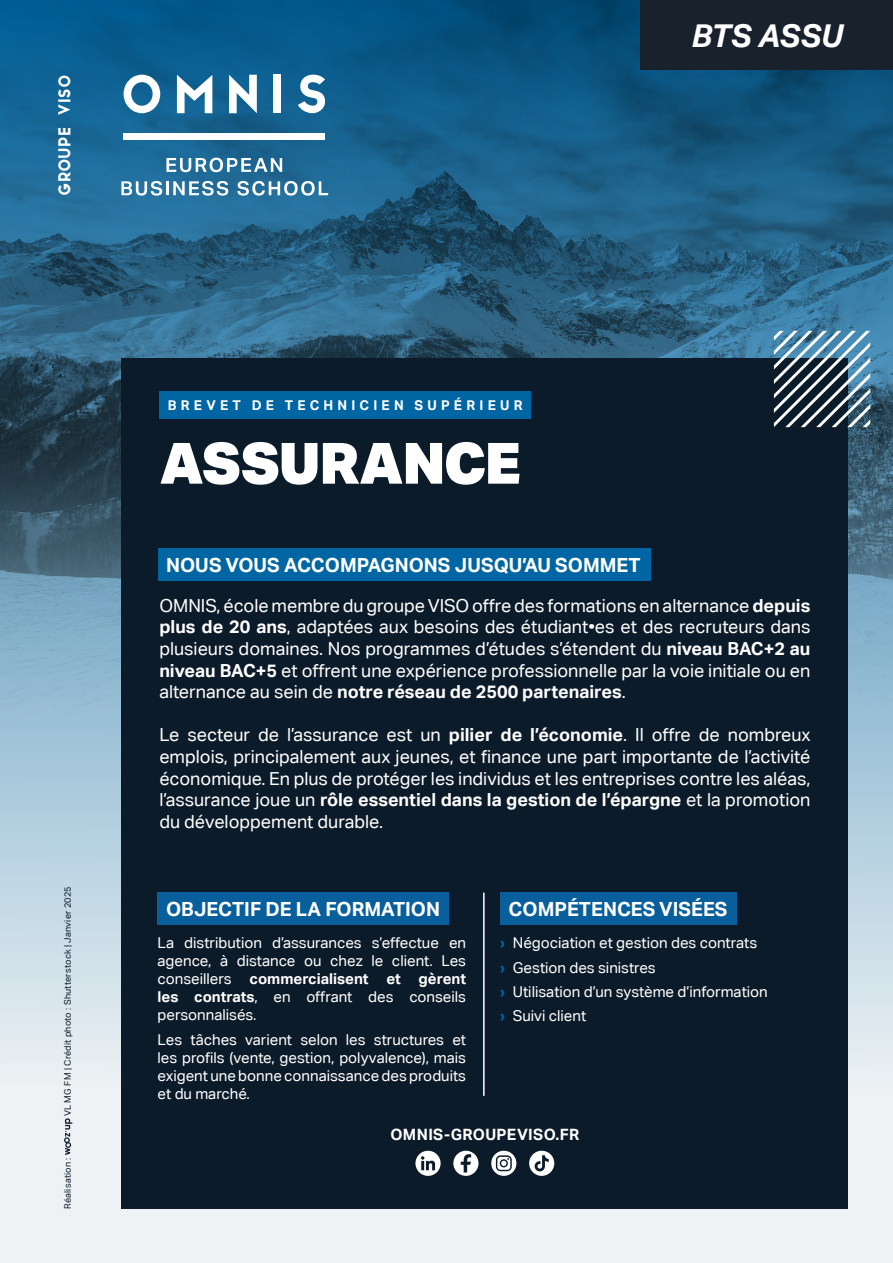
<style>
.page{position:relative;width:893px;height:1263px;background:#fff}
.page>*{position:absolute;margin:0;border:0;box-sizing:border-box;transform-origin:0 0}
.t1{font:900 57px "Aktiv Grotesk";letter-spacing:-.02em;color:#fff}
.t2{font:italic 700 31.5px "Aktiv Grotesk";letter-spacing:.005em;color:#fff}
.t3{font:700 19.5px "Aktiv Grotesk";color:#fff}
.t4{font:18px/21.6px "Aktiv Grotesk";color:#fff;text-align:justify}
.t5{font:18px "San Marino";color:#fff}
.t6{font:700 15.6px "Aktiv Grotesk";letter-spacing:.025em;color:#fff}
.t7{font:15px/18px "Aktiv Grotesk";color:#fff;text-align:justify}
.t8{font:700 13.5px "Aktiv Grotesk";letter-spacing:.315em;color:#fff}
.t9{font:9px "Aktiv Grotesk";letter-spacing:.025em;color:#0c1b2a}
.s1{font-weight:700}
.s2{font-weight:700;color:#0066a3}
</style>
<div class="page">
<svg style="left:0;top:808px;width:893px;height:455px;background:#e1eaef"></svg>
<img style="left:0;top:0;width:893px;height:808px">
<div style="left:641px;top:0;width:252px;height:69px;background:#19212c"></div>
<div style="left:121px;top:359px;width:727px;height:850px;background:#0c1b2a"></div>
<svg style="left:774px;top:331px;width:96px;height:96px"></svg>
<svg style="left:453px;top:1151px;width:25px;height:25px"></svg>
<svg style="left:415px;top:1151px;width:26px;height:25px"></svg>
<svg style="left:491px;top:1151px;width:25px;height:25px"></svg>
<svg style="left:496px;top:1155px;width:16px;height:16px"></svg>
<div style="left:529px;top:1151px;width:25px;height:25px;background:#fff;border-radius:50%"></div>
<svg style="left:535px;top:1155px;width:14px;height:16px"></svg>
<div style="left:159px;top:391px;width:372px;height:27px;background:#0066a3"></div>
<div style="left:158px;top:548px;width:492px;height:33px;background:#0066a3"></div>
<svg style="left:124px;top:75px;width:36px;height:38px"></svg>
<svg style="left:177px;top:75px;width:35px;height:38px"></svg>
<svg style="left:229px;top:75px;width:28px;height:38px"></svg>
<div style="left:274px;top:75px;width:7px;height:38px;background:#fff"></div>
<svg style="left:298px;top:75px;width:27px;height:38px"></svg>
<div style="left:124px;top:133px;width:201px;height:7px;background:#fff"></div>
<svg style="left:166px;top:158px;width:116px;height:14px"></svg>
<svg style="left:121px;top:181px;width:41px;height:15px"></svg>
<hr style="left:166px;top:181px;width:3px;height:14px;background:#fff">
<svg style="left:173px;top:181px;width:55px;height:15px"></svg>
<svg style="left:237px;top:181px;width:91px;height:15px"></svg>
<svg style="left:64px;top:1118px;width:8px;height:37px"></svg>
<div style="left:158px;top:892px;width:291px;height:33px;background:#095e9c"></div>
<div style="left:500px;top:892px;width:237px;height:33px;background:#095e9c"></div>
<hr style="left:483px;top:892px;width:2px;height:204px;background:#fff">
<p class="t5" style="left:54px;top:196px;width:122px;rotate:-90deg">GROUPE VISO</p>
<p class="t9" style="left:62px;top:1116px;width:231px;rotate:-90deg">VL MG FM | Crédit photo : Shutterstock | Janvier 2025</p>
<p class="t9" style="left:62px;top:1209px;width:53px;rotate:-90deg">Réalisation :</p>
<p class="t8" style="left:168px;top:397px;width:356px">BREVET DE TECHNICIEN SUPÉRIEUR</p>
<h1 class="t1" style="left:159px;top:426px;width:363px">ASSURANCE</h1>
<h2 class="t2" style="left:691px;top:16px;width:153px">BTS ASSU</h2>
<p class="t3" style="left:166px;top:553px;width:476px">NOUS VOUS ACCOMPAGNONS JUSQU’AU SOMMET</p>
<p class="t4" style="left:159px;top:594px;width:653px">OMNIS, école membre du groupe VISO offre des formations en alternance <span class="s1">depuis plus de 20 ans</span>, adaptées aux besoins des étudiant•es et des recruteurs dans plusieurs domaines. Nos programmes d’études s’étendent du <span class="s1">niveau BAC+2 au niveau BAC+5</span> et offrent une expérience professionnelle par la voie initiale ou en alternance au sein de <span class="s1">notre réseau de 2500 partenaires</span>.</p>
<p class="t4" style="left:159px;top:724px;width:653px">Le secteur de l’assurance est un <span class="s1">pilier de l’économie</span>. Il offre de nombreux emplois, principalement aux jeunes, et finance une part importante de l’activité économique. En plus de protéger les individus et les entreprises contre les aléas, l’assurance joue un <span class="s1">rôle essentiel dans la gestion de l’épargne</span> et la promotion du développement durable.</p>
<p class="t3" style="left:166px;top:897px;width:276px">OBJECTIF DE LA FORMATION</p>
<p class="t7" style="left:158px;top:934px;width:310px">La distribution d’assurances s’effectue en agence, à distance ou chez le client. Les conseillers <span class="s1">commercialisent et gèrent les contrats</span>, en offrant des conseils personnalisés.</p>
<p class="t7" style="left:158px;top:1030px;width:310px">Les tâches varient selon les structures et les profils (vente, gestion, polyvalence), mais exigent une bonne connaissance des produits et du marché.</p>
<p class="t3" style="left:509px;top:897px;width:220px">COMPÉTENCES VISÉES</p>
<p class="t7" style="left:500px;top:931px;width:269px;line-height:24.3px;text-align:left"><span class="s2">›</span> Négociation et gestion des contrats<br><span class="s2">›</span> Gestion des sinistres<br><span class="s2">›</span> Utilisation d’un système d’information <span class="s2">›</span> Suivi client</p>
<p class="t6" style="left:390px;top:1125px;width:191px">OMNIS-GROUPEVISO.FR</p>
</div>
